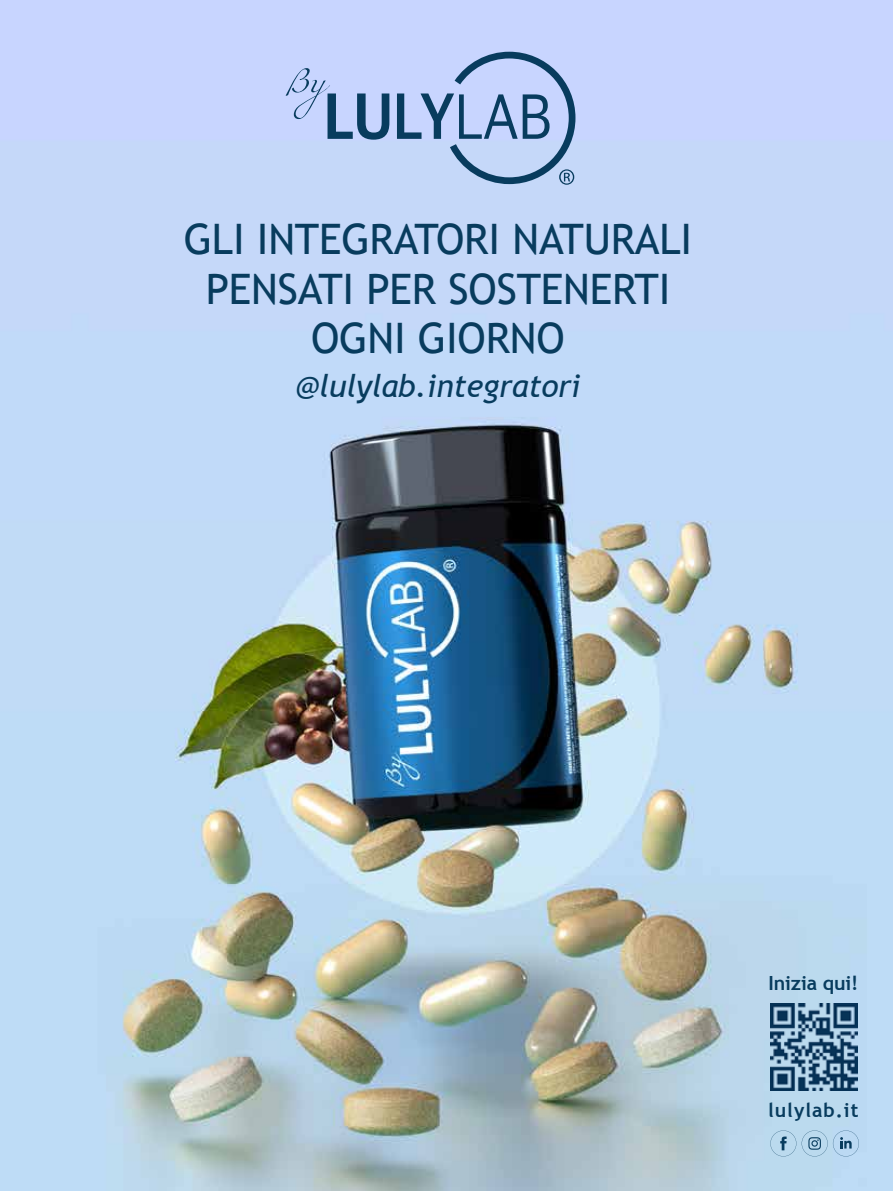
<style>
.page{position:relative;width:893px;height:1191px;background:#fff}
.page>*{position:absolute;margin:0;border:0;box-sizing:border-box;transform-origin:0 0}
.t1{font:42px/49.5px "Trebuchet MS";letter-spacing:-.005em;color:#083c5e;text-align:center}
.t2{font:italic 31.5px "Trebuchet MS";letter-spacing:-.005em;color:#083c5e}
.t3{font:700 19.5px "Trebuchet MS";letter-spacing:.05em;color:#083c5e}
.t4{font:700 19.5px "Trebuchet MS";letter-spacing:-.005em;color:#083c5e}
</style>
<div class="page">
<img style="left:0;top:0;width:893px;height:1191px">
<svg style="left:397px;top:52px;width:178px;height:133px;background:#a1b8de"></svg>
<svg style="left:286px;top:68px;width:103px;height:72px;background:#a0b5de"></svg>
<img style="left:770px;top:1003px;width:88px;height:87px">
<svg style="left:770px;top:1130px;width:26px;height:26px"></svg>
<svg style="left:802px;top:1130px;width:57px;height:26px"></svg>
<p class="t1" style="left:184px;top:215px;width:510px">GLI INTEGRATORI NATURALI<br>PENSATI PER SOSTENERTI<br>OGNI GIORNO</p>
<p class="t2" style="left:295px;top:367px;width:287px">@lulylab.integratori</p>
<p class="t4" style="left:768px;top:970px;width:92px">Inizia qui!</p>
<p class="t3" style="left:768px;top:1097px;width:92px">lulylab.it</p>
</div>
